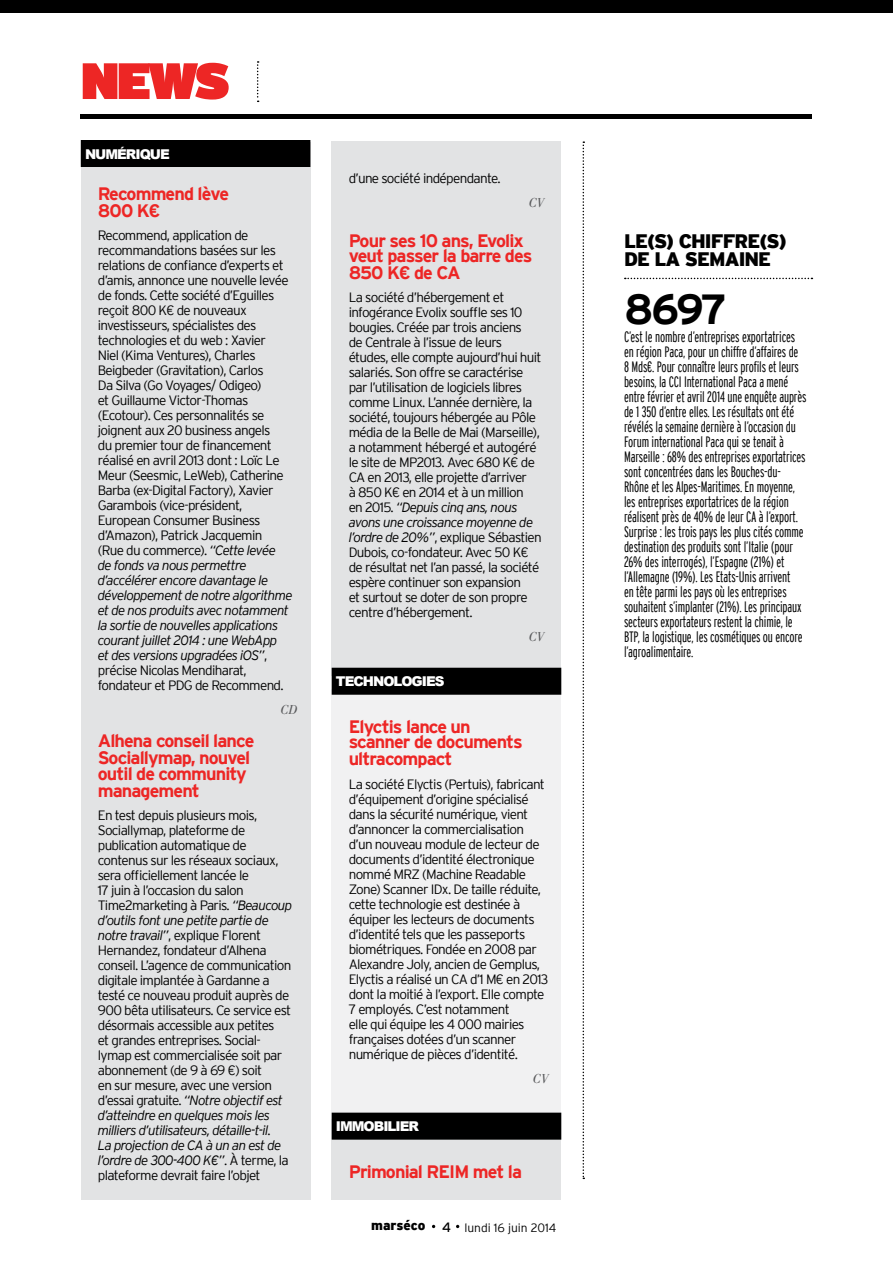
<style>
.page{position:relative;width:893px;height:1263px;background:#fff}
.page>*{position:absolute;margin:0;border:0;box-sizing:border-box;transform-origin:0 0}
.t1{font:900 51px "Interstate";color:#ed2625}
.t2{font:700 42px "Interstate";color:#000}
.t3{font:900 19.5px/18px "Interstate";letter-spacing:-.05em;color:#000}
.t4{font:700 18px/16.5px "Interstate";letter-spacing:-.05em;color:#ed2625}
.t5{font:300 extra-condensed 15px/15px "Interstate";letter-spacing:-.01em;color:#000}
.t6{font:300 13.5px/15px "Interstate";letter-spacing:-.05em;color:#000}
.t7{font:900 13.5px "Arial";letter-spacing:-.075em;color:#fff}
.t8{font:italic 13.5px "Bodoni";letter-spacing:-.01em;color:#58595b}
.t9{font:300 12px "Interstate";color:#000}
.s1{font-style:italic}
.s2{font-weight:900;font-size:13.5px}
.s3{font-weight:400;font-size:13.5px}
</style>
<div class="page">
<div style="left:81px;top:142px;width:229px;height:1057px;background:#e2e3e4"></div>
<div style="left:332px;top:1119px;width:229px;height:80px;background:#e2e3e4"></div>
<div style="left:332px;top:142px;width:229px;height:534px;background:#e2e3e4"></div>
<div style="left:81px;top:140px;width:229px;height:27px;background:#000"></div>
<div style="left:332px;top:689px;width:229px;height:430px;background:#f1f1f2"></div>
<div style="left:332px;top:668px;width:229px;height:27px;background:#000"></div>
<div style="left:332px;top:1113px;width:229px;height:27px;background:#000"></div>
<div style="left:0;top:0;width:893px;height:13px;background:#000"></div>
<svg style="left:583px;top:141px;width:1px;height:1038px"></svg>
<svg style="left:625px;top:278px;width:187px;height:1px"></svg>
<hr style="left:81px;top:114px;width:731px;height:4px;background:#000">
<svg style="left:257px;top:61px;width:2px;height:41px"></svg>
<h1 class="t1" style="left:81px;top:49px;width:150px">NEWS</h1>
<p class="t7" style="left:85px;top:144px;width:86px">NUMÉRIQUE</p>
<h3 class="t4" style="left:98px;top:185px;width:133px">Recommend lève<br>800 K€</h3>
<p class="t6" style="left:98px;top:228px;width:196px">Recommend, application de recommandations basées sur les relations de confiance d’experts et d’amis, annonce une nouvelle levée de fonds. Cette société d’Eguilles reçoit 800 K€ de nouveaux investisseurs, spécialistes des technologies et du web : Xavier<br>Niel (Kima Ventures), Charles<br>Beigbeder (Gravitation), Carlos<br>Da Silva (Go Voyages/ Odigeo)<br>et Guillaume Victor-Thomas (Ecotour). Ces personnalités se joignent aux 20 business angels<br>du premier tour de financement réalisé en avril 2013 dont : Loïc Le<br>Meur (Seesmic, LeWeb), Catherine<br>Barba (ex-Digital Factory), Xavier<br>Garambois (vice-président,<br>European Consumer Business d’Amazon), Patrick Jacquemin<br>(Rue du commerce). <span class="s1">“Cette levée de fonds va nous permettre d’accélérer encore davantage le développement de notre algorithme et de nos produits avec notamment la sortie de nouvelles applications courant juillet 2014 : une WebApp<br>et des versions upgradées iOS”</span>, précise Nicolas Mendiharat, fondateur et PDG de Recommend.</p>
<p class="t8" style="left:281px;top:702px;width:19px">CD</p>
<h3 class="t4" style="left:98px;top:732px;width:158px">Alhena conseil lance<br>Sociallymap, nouvel outil de community management</h3>
<p class="t6" style="left:98px;top:808px;width:196px">En test depuis plusieurs mois, Sociallymap, plateforme de publication automatique de contenus sur les réseaux sociaux, sera officiellement lancée le<br>17 juin à l’occasion du salon Time2marketing à Paris. <span class="s1">“Beaucoup d’outils font une petite partie de notre travail”</span>, explique Florent Hernandez, fondateur d’Alhena conseil. L’agence de communication digitale implantée à Gardanne a testé ce nouveau produit auprès de 900 bêta utilisateurs. Ce service est désormais accessible aux petites<br>et grandes entreprises. Social&shy;lymap est commercialisée soit par abonnement (de 9 à 69 €) soit<br>en sur mesure, avec une version d’essai gratuite. <span class="s1">“Notre objectif est d’atteindre en quelques mois les milliers d’utilisateurs, détaille-t-il.<br>La projection de CA à un an est de l’ordre de 300-400 K€”</span>. À terme, la plateforme devrait faire l’objet</p>
<p class="t6" style="left:349px;top:171px;width:153px">d’une société indépendante.</p>
<p class="t8" style="left:529px;top:195px;width:17px">CV</p>
<h3 class="t4" style="left:349px;top:233px;width:185px;line-height:15.8px">Pour ses 10 ans, Evolix veut passer la barre des<br>850 K€ de CA</h3>
<p class="t6" style="left:349px;top:290px;width:195px">La société d’hébergement et infogérance Evolix souffle ses 10 bougies. Créée par trois anciens<br>de Centrale à l’issue de leurs études, elle compte aujourd’hui huit salariés. Son offre se caractérise par l’utilisation de logiciels libres comme Linux. L’année dernière, la société, toujours hébergée au Pôle média de la Belle de Mai (Marseille), a notamment hébergé et autogéré le site de MP2013. Avec 680 K€ de CA en 2013, elle projette d’arriver<br>à 850 K€ en 2014 et à un million<br>en 2015. <span class="s1">“Depuis cinq ans, nous avons une croissance moyenne de l’ordre de 20%”</span>, explique Sébastien Dubois, co-fondateur. Avec 50 K€ de résultat net l’an passé, la société espère continuer son expansion<br>et surtout se doter de son propre centre d’hébergement.</p>
<p class="t8" style="left:529px;top:629px;width:17px">CV</p>
<p class="t7" style="left:336px;top:671px;width:110px">TECHNOLOGIES</p>
<h3 class="t4" style="left:349px;top:719px;width:176px;line-height:15.8px">Elyctis lance un scanner de documents ultracompact</h3>
<p class="t6" style="left:349px;top:777px;width:201px">La société Elyctis (Pertuis), fabricant d’équipement d’origine spécialisé dans la sécurité numérique, vient d’annoncer la commercialisation d’un nouveau module de lecteur de documents d’identité électronique nommé MRZ (Machine Readable Zone) Scanner IDx. De taille réduite, cette technologie est destinée à équiper les lecteurs de documents d’identité tels que les passeports biométriques. Fondée en 2008 par Alexandre Joly, ancien de Gemplus, Elyctis a réalisé un CA d’1 M€ en 2013 dont la moitié à l’export. Elle compte 7 employés. C’est notamment<br>elle qui équipe les 4 000 mairies françaises dotées d’un scanner numérique de pièces d’identité.</p>
<p class="t8" style="left:533px;top:1071px;width:17px">CV</p>
<p class="t7" style="left:336px;top:1116px;width:85px">IMMOBILIER</p>
<h3 class="t4" style="left:349px;top:1163px;width:175px">Primonial REIM met la</h3>
<p class="t9" style="left:371px;top:1220px;width:187px"><span class="s2">MARSÉCO</span> <span class="s3">4</span> lundi 16 juin 2014</p>
<h3 class="t3" style="left:624px;top:232px;width:164px">LE(S) CHIFFRE(S)<br>DE LA SEMAINE</h3>
<h2 class="t2" style="left:624px;top:286px;width:105px">8697</h2>
<p class="t5" style="left:624px;top:329px;width:184px">C’est le nombre d’entreprises exportatrices en région Paca, pour un chiffre d’affaires de 8 Mds€. Pour connaître leurs profils et leurs besoins, la CCI International Paca a mené entre février et avril 2014 une enquête auprès de 1 350 d’entre elles. Les résultats ont été révélés la semaine dernière à l’occasion du Forum international Paca qui se tenait à Marseille : 68% des entreprises exportatrices sont concentrées dans les Bouches-du-Rhône et les Alpes-Maritimes. En moyenne, les entreprises exportatrices de la région réalisent près de 40% de leur CA à l’export.<br>Surprise : les trois pays les plus cités comme destination des produits sont l’Italie (pour 26% des interrogés), l’Espagne (21%) et l’Allemagne (19%). Les Etats-Unis arrivent<br>en tête parmi les pays où les entreprises souhaitent s’implanter (21%). Les principaux secteurs exportateurs restent la chimie, le BTP, la logistique, les cosmétiques ou encore l’agroalimentaire.</p>
</div>
